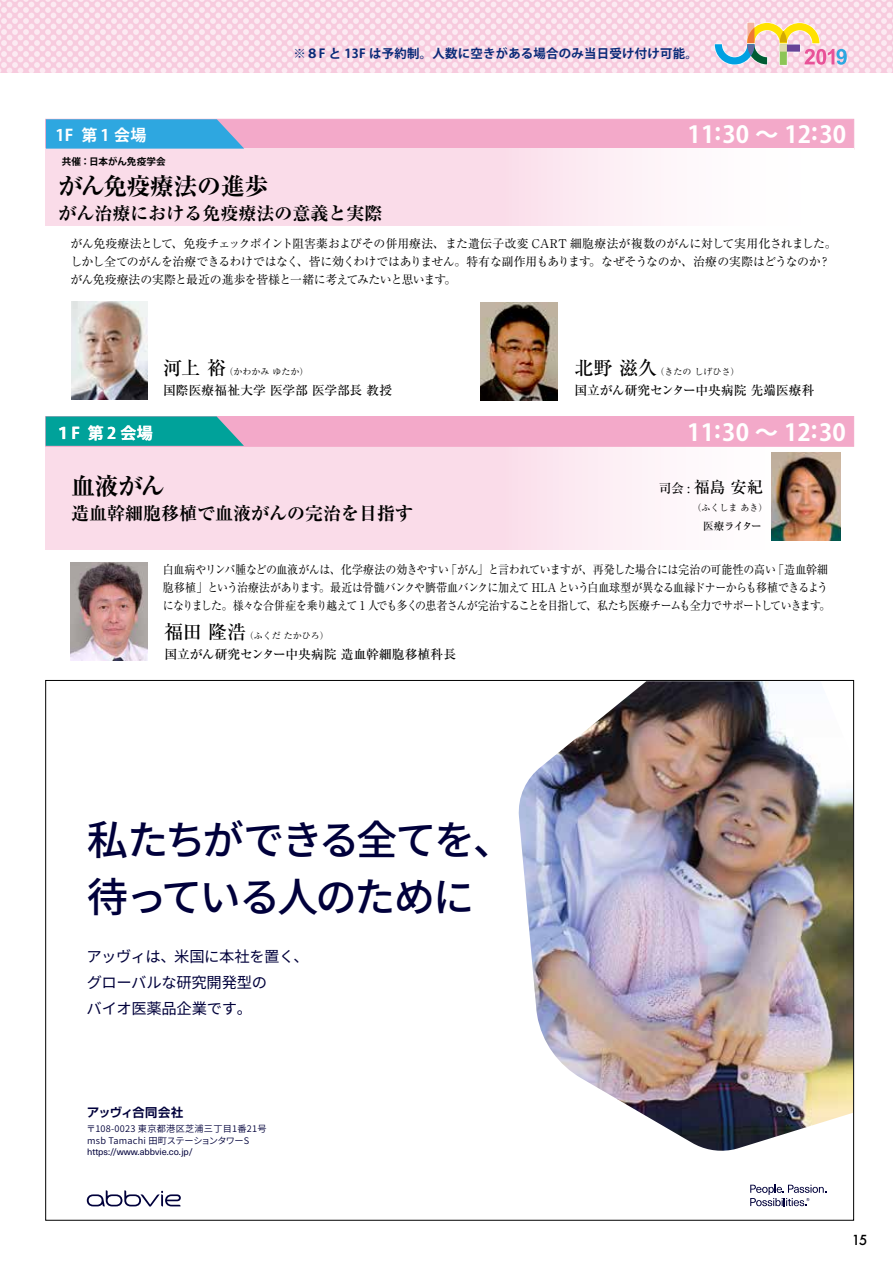
<style>
.page{position:relative;width:893px;height:1263px;background:#fff}
.page>*{position:absolute;margin:0;border:0;box-sizing:border-box;transform-origin:0 0}
.t1{font:500 40.95px/57.3px "Noto Sans CJ Kjp";letter-spacing:-.065em;color:#00003b}
.t2{font:700 expanded 24px "Ryumin Pro";letter-spacing:-.02em;color:#000}
.t3{font:700 23.4px "Koz Go Pr 6 N";color:#fff}
.t4{font:700 expanded 18px "Ryumin Pro";color:#000}
.t5{font:700 15.9px "Koz Go Pr 6 N";letter-spacing:.02em;color:#fff}
.t6{font:500 15.9px "Ryumin Pro";color:#000}
.t7{font:15.15px/25.8px "Noto Sans CJ Kjp";letter-spacing:-.02em;color:#00003b}
.t8{font:500 13.5px "Futura";color:#000}
.t9{font:500 12.75px "Ryumin Pro";letter-spacing:-.005em;color:#000}
.t10{font:700 12.45px "Koz Go Pr 6 N";letter-spacing:.02em;color:#092a78}
.t11{font:700 12.15px "Shin Go Pro De";letter-spacing:-.07em;color:#00003b}
.t12{font:12px/18px "Ryumin Pro";letter-spacing:-.03em;color:#000;scale:.91 1}
.t13{font:12px/18px "Ryumin Pro";letter-spacing:-.03em;color:#000}
.t14{font:500 10.65px "Ryumin Pro";letter-spacing:-.095em;color:#000}
.t15{font:700 9.6px "Koz Go Pr 6 N";letter-spacing:.01em;color:#000}
.t16{font:600 9.15px/11.9px "Noto Sans CJ Kjp";letter-spacing:.025em;color:#00003b}
.t17{font:9.15px "Neue Haas Unica Pro";color:#00003b}
.t18{font:9px "Ryumin Pro";color:#000}
.s1{font-weight:500;font-size:19.2px}
.s2{font-size:12.75px}
</style>
<div class="page">
<svg style="left:87px;top:1190px;width:94px;height:16px"></svg>
<svg style="left:750px;top:1185px;width:76px;height:21px"></svg>
<img style="left:518px;top:682px;width:334px;height:469px">
<div style="left:46px;top:447px;width:808px;height:102px;background:linear-gradient(to right,#f8d1e2,#fffbfd)"></div>
<img style="left:772px;top:453px;width:69px;height:88px">
<img style="left:71px;top:563px;width:76px;height:98px">
<img style="left:480px;top:302px;width:77px;height:98px">
<img style="left:71px;top:302px;width:77px;height:98px">
<svg style="left:0;top:0;width:893px;height:73px;background:#f8d8e6"></svg>
<svg style="left:714px;top:22px;width:133px;height:44px;background:#dcc8bf"></svg>
<div style="left:45px;top:119px;width:809px;height:30px;background:#f3a9c9;border:1px solid #f3a9c9"></div>
<div style="left:46px;top:149px;width:808px;height:76px;background:linear-gradient(to right,#f8d1e2,#fffbfd)"></div>
<svg style="left:46px;top:119px;width:198px;height:30px;background:#3fa7de"></svg>
<div style="left:45px;top:416px;width:809px;height:30px;background:#f3a9c9"></div>
<svg style="left:46px;top:416px;width:198px;height:30px;background:#15a29e"></svg>
<p class="t10" style="left:293px;top:46px;width:406px">※８F と 13F は予約制。人数に空きがある場合のみ当日受け付け可能。</p>
<h3 class="t5" style="left:56px;top:126px;width:92px">1F 第1 会場</h3>
<h3 class="t3" style="left:688px;top:121px;width:160px">11:30 〜 12:30</h3>
<p class="t15" style="left:62px;top:156px;width:105px">共催：日本がん免疫学会</p>
<h2 class="t2" style="left:58px;top:167px;width:212px">がん免疫療法の進歩</h2>
<h3 class="t4" style="left:58px;top:199px;width:326px">がん治療における免疫療法の意義と実際</h3>
<p class="t13" style="left:70px;top:234px;width:774px">がん免疫療法として、免疫チェックポイント阻害薬およびその併用療法、また遺伝子改変 CART 細胞療法が複数のがんに対して実用化されました。しかし全てのがんを治療できるわけではなく、皆に効くわけではありません。特有な副作用もあります。なぜそうなのか、治療の実際はどうなのか？　がん免疫療法の実際と最近の進歩を皆様と一緒に考えてみたいと思います。</p>
<p class="t18" style="left:163px;top:365px;width:147px"><span class="s1">河上 裕</span>（かわかみ ゆたか）</p>
<p class="t9" style="left:163px;top:380px;width:231px">国際医療福祉大学 医学部 医学部長 教授</p>
<h3 class="t5" style="left:55px;top:424px;width:99px">１F 第2 会場</h3>
<h2 class="t2" style="left:71px;top:467px;width:95px">血液がん</h2>
<h3 class="t4" style="left:71px;top:499px;width:343px">造血幹細胞移植で血液がんの完治を目指す</h3>
<p class="t18" style="left:574px;top:364px;width:167px"><span class="s1">北野 滋久</span>（きたの しげひさ）</p>
<p class="t9" style="left:574px;top:380px;width:242px">国立がん研究センター中央病院 先端医療科</p>
<h3 class="t3" style="left:687px;top:419px;width:160px">11:30 〜 12:30</h3>
<h3 class="t6" style="left:659px;top:474px;width:106px"><span class="s2">司会 :</span> 福島 安紀</h3>
<p class="t18" style="left:692px;top:500px;width:76px">（ふくしま あき）</p>
<p class="t14" style="left:703px;top:518px;width:60px">医療ライター</p>
<p class="t12" style="left:163px;top:560px;width:735px">白血病やリンパ腫などの血液がんは、化学療法の効きやすい「がん」と言われていますが、再発した場合には完治の可能性の高い「造血幹細胞移植」という治療法があります。最近は骨髄バンクや臍帯血バンクに加えて HLA という白血球型が異なる血縁ドナーからも移植できるようになりました。様々な合併症を乗り越えて 1 人でも多くの患者さんが完治することを目指して、私たち医療チームも全力でサポートしていきます。</p>
<p class="t18" style="left:165px;top:628px;width:166px"><span class="s1">福田 隆浩</span>（ふくだ たかひろ）</p>
<p class="t9" style="left:165px;top:644px;width:293px">国立がん研究センター中央病院 造血幹細胞移植科長</p>
<h1 class="t1" style="left:87px;top:812px;width:429px">私たちができる全てを、待っている人のために</h1>
<p class="t7" style="left:87px;top:944px;width:224px">アッヴィは、米国に本社を置く、グローバルな研究開発型の<br>バイオ医薬品企業です。</p>
<p class="t11" style="left:87px;top:1103px;width:98px">アッヴィ合同会社</p>
<p class="t16" style="left:87px;top:1123px;width:182px">〒108-0023 東京都港区芝浦三丁目1番21号msb Tamachi 田町ステーションタワーS</p>
<p class="t17" style="left:87px;top:1147px;width:107px">https://www.abbvie.co.jp/</p>
<p class="t8" style="left:852px;top:1231px;width:17px">15</p>
</div>
